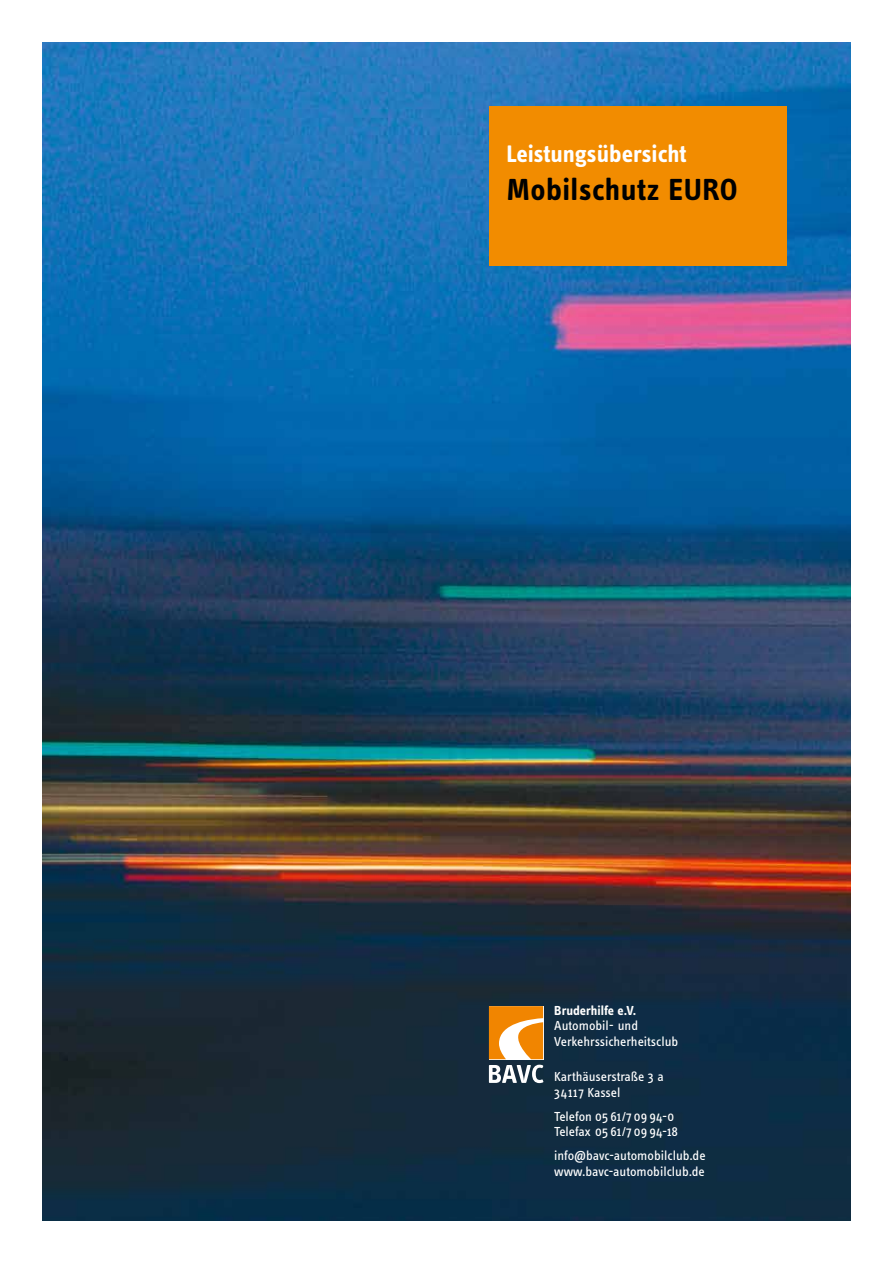
<style>
.page{position:relative;width:893px;height:1263px;background:#fff}
.page>*{position:absolute;margin:0;border:0;box-sizing:border-box;transform-origin:0 0}
.t1{font:700 31.5px "Info Text";letter-spacing:.015em;color:#000}
.t2{font:700 24.75px "Info Text";letter-spacing:-.005em;color:#fff}
.t3{font:13.5px/15.8px "Info Text";color:#fff}
.t4{font:700 13.5px "Info Text";color:#fff}
</style>
<div class="page">
<img style="left:43px;top:43px;width:807px;height:1177px">
<svg style="left:489px;top:1065px;width:54px;height:18px"></svg>
<svg style="left:489px;top:1006px;width:54px;height:53px"></svg>
<div style="left:489px;top:106px;width:298px;height:160px;background:#f28c00"></div>
<h2 class="t2" style="left:506px;top:139px;width:182px">Leistungsübersicht</h2>
<h1 class="t1" style="left:506px;top:171px;width:233px">Mobilschutz EURO</h1>
<p class="t4" style="left:554px;top:1002px;width:84px">Bruderhilfe e.V.</p>
<p class="t3" style="left:554px;top:1018px;width:126px">Automobil- und<br>Verkehrssicherheitsclub</p>
<p class="t3" style="left:554px;top:1069px;width:111px">Karthäuserstraße 3 a<br>34117 Kassel</p>
<p class="t3" style="left:554px;top:1108px;width:125px">Telefon 05 61/7 09 94-0<br>Telefax 05 61/7 09 94-18</p>
<p class="t3" style="left:554px;top:1148px;width:153px">info@bavc-automobilclub.de www.bavc-automobilclub.de</p>
</div>
